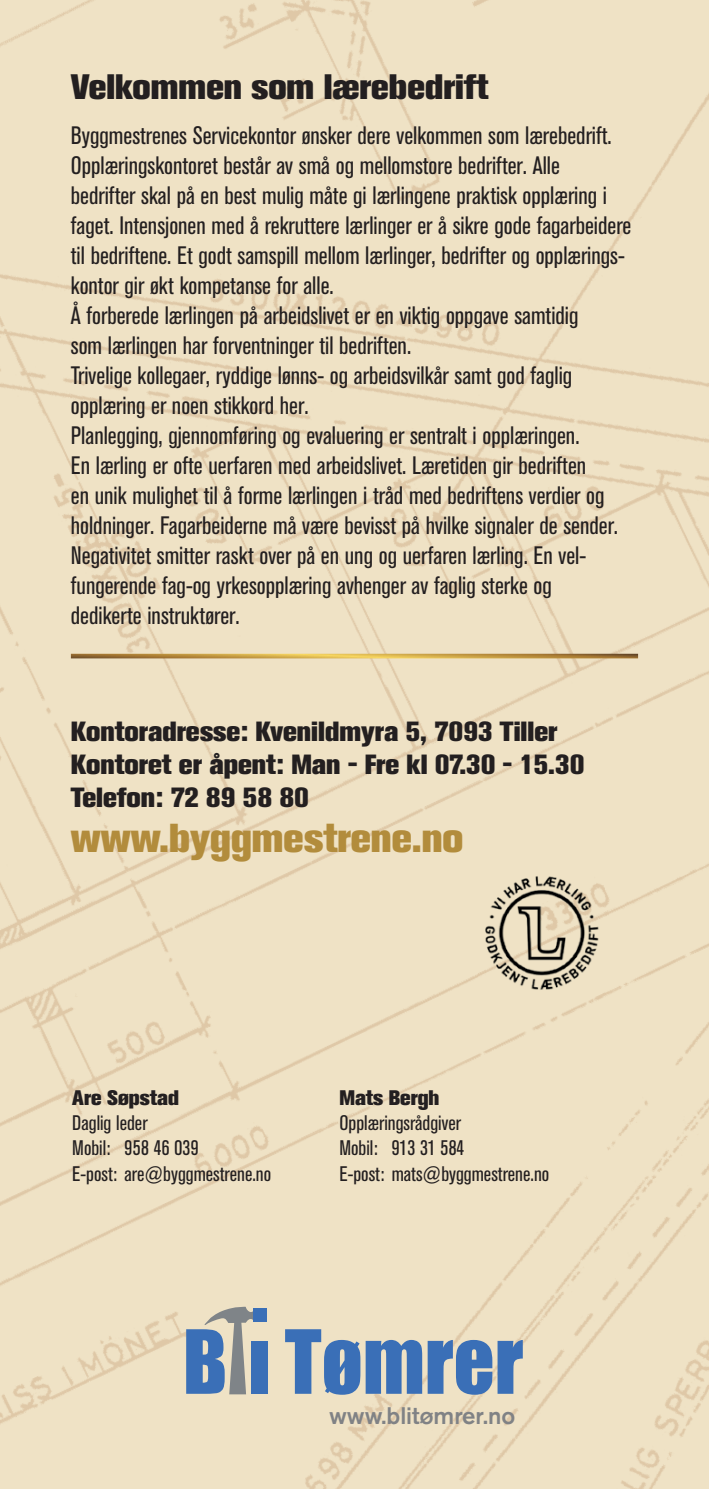
<style>
.page{position:relative;width:709px;height:1489px;background:#fff}
.page>*{position:absolute;margin:0;border:0;box-sizing:border-box;transform-origin:0 0}
.t1{font:800 40px "Akzidenz Grotesk BE";color:#b28c3c}
.t2{font:800 35px "Akzidenz Grotesk BE";color:#231f20}
.t3{font:800 27.5px/33px "Akzidenz Grotesk BE";color:#231f20}
.t4{font:condensed 25px/30px "Akzidenz Grotesk BE";color:#231f20}
.t5{font:500 23.75px "Akzidenz Grotesk BE";color:#808285}
.t6{font:condensed 21px/25px "Akzidenz Grotesk BE";color:#231f20}
.t7{font:800 21px "Akzidenz Grotesk BE";color:#231f20}
</style>
<div class="page">
<div style="left:0;top:0;width:709px;height:1488px;background:#efe2c5"></div>
<div style="left:251px;top:1340px;width:16px;height:53px;background:#3a6fb7"></div>
<svg style="left:285px;top:1329px;width:238px;height:65px;background:#849ebc"></svg>
<svg style="left:186px;top:1306px;width:68px;height:88px;background:#8fa0b1"></svg>
<div style="left:253px;top:1307px;width:13px;height:14px;background:#3a6fb7"></div>
<img style="left:478px;top:870px;width:126px;height:126px">
<svg style="left:71px;top:653px;width:567px;height:5px;background:#c5a155"></svg>
<h2 class="t2" style="left:71px;top:67px;width:419px">Velkommen som lærebedrift</h2>
<p class="t4" style="left:71px;top:121px;width:562px">Byggmestrenes Servicekontor ønsker dere velkommen som lærebedrift.<br>Opplæringskontoret består av små og mellomstore bedrifter. Alle<br>bedrifter skal på en best mulig måte gi lærlingene praktisk opplæring i faget. Intensjonen med å rekruttere lærlinger er å sikre gode fagarbeidere til bedriftene. Et godt samspill mellom lærlinger, bedrifter og opplærings&shy;kontor gir økt kompetanse for alle.<br>Å forberede lærlingen på arbeidslivet er en viktig oppgave samtidig<br>som lærlingen har forventninger til bedriften.<br>Trivelige kollegaer, ryddige lønns- og arbeidsvilkår samt god faglig opplæring er noen stikkord her.<br>Planlegging, gjennomføring og evaluering er sentralt i opplæringen.<br>En lærling er ofte uerfaren med arbeidslivet. Læretiden gir bedriften<br>en unik mulighet til å forme lærlingen i tråd med bedriftens verdier og holdninger. Fagarbeiderne må være bevisst på hvilke signaler de sender.<br>Negativitet smitter raskt over på en ung og uerfaren lærling. En vel&shy;fungerende fag-og yrkesopplæring avhenger av faglig sterke og<br>dedikerte instruktører.</p>
<p class="t3" style="left:71px;top:715px;width:515px">Kontoradresse: Kvenildmyra 5, 7093 Tiller<br>Kontoret er åpent: Man - Fre kl 07.30 - 15.30<br>Telefon: 72 89 58 80</p>
<h1 class="t1" style="left:71px;top:814px;width:394px">www.byggmestrene.no</h1>
<p class="t7" style="left:72px;top:1085px;width:108px">Are Søpstad</p>
<p class="t6" style="left:72px;top:1110px;width:200px">Daglig leder<br>Mobil: 958 46 039<br>E-post: are@byggmestrene.no</p>
<p class="t7" style="left:339px;top:1085px;width:101px">Mats Bergh</p>
<p class="t6" style="left:339px;top:1110px;width:211px">Opplæringsrådgiver<br>Mobil: 913 31 584<br>E-post: mats@byggmestrene.no</p>
<p class="t5" style="left:329px;top:1401px;width:188px">www.blitømrer.no</p>
</div>
